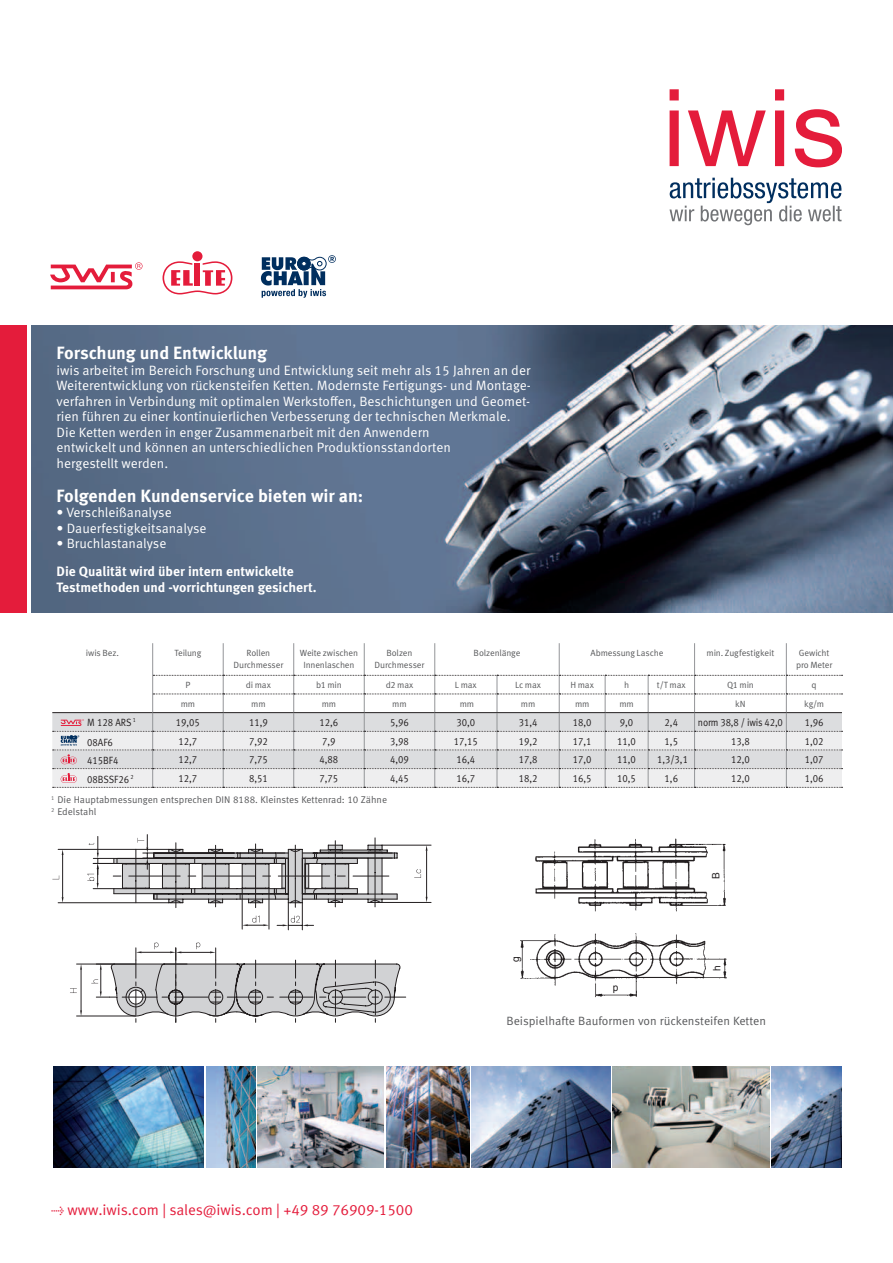
<style>
.page{position:relative;width:893px;height:1263px;background:#fff}
.page>*{position:absolute;margin:0;border:0;box-sizing:border-box;transform-origin:0 0}
.t1{font:700 17.7px "Meta OT";letter-spacing:-.005em;color:#fff}
.t2{font:15px "Meta OT";letter-spacing:-.005em;color:#e41c3b}
.t3{font:13.5px/15.6px "Meta OT";color:#fff}
.t4{font:700 13.5px/16.2px "Meta OT";color:#fff}
.t5{font:12px "Meta OT";color:#57585a}
.t6{font:10.5px "Meta OT";letter-spacing:-.005em;color:#231f20;scale:.9 1}
.t7{font:10.2px "Arial";color:#231f20}
.t8{font:9.75px/11.7px "Meta OT";color:#57585a}
.t9{font:9px/11.7px "Meta OT";letter-spacing:-.02em;color:#57585a;text-align:center}
.s1{font-family:"Gutmann Meta Norm"}
</style>
<div class="page">
<svg style="left:669px;top:178px;width:173px;height:47px"></svg>
<svg style="left:670px;top:89px;width:172px;height:78px"></svg>
<img style="left:31px;top:325px;width:862px;height:287px">
<img style="left:53px;top:1066px;width:151px;height:101px">
<img style="left:206px;top:1066px;width:50px;height:101px">
<img style="left:258px;top:1066px;width:126px;height:101px">
<img style="left:386px;top:1066px;width:84px;height:101px">
<img style="left:472px;top:1066px;width:139px;height:101px">
<img style="left:613px;top:1066px;width:156px;height:101px">
<img style="left:771px;top:1066px;width:71px;height:101px">
<hr style="left:77px;top:1016px;width:59px;height:1px;background:#231f20">
<hr style="left:77px;top:964px;width:59px;height:1px;background:#231f20">
<hr style="left:81px;top:970px;width:1px;height:40px;background:#231f20">
<svg style="left:80px;top:1010px;width:2px;height:6px"></svg>
<svg style="left:80px;top:964px;width:2px;height:6px"></svg>
<hr style="left:58px;top:849px;width:111px;height:1px;background:#231f20">
<hr style="left:58px;top:902px;width:111px;height:1px;background:#231f20">
<hr style="left:62px;top:855px;width:1px;height:42px;background:#231f20">
<hr style="left:382px;top:845px;width:49px;height:1px;background:#231f20">
<hr style="left:382px;top:902px;width:49px;height:1px;background:#231f20">
<hr style="left:426px;top:851px;width:1px;height:46px;background:#231f20">
<svg style="left:70px;top:988px;width:7px;height:5px"></svg>
<svg style="left:414px;top:869px;width:7px;height:9px"></svg>
<svg style="left:87px;top:834px;width:289px;height:70px"></svg>
<svg style="left:91px;top:963px;width:315px;height:59px"></svg>
<svg style="left:111px;top:844px;width:287px;height:174px"></svg>
<svg style="left:113px;top:852px;width:287px;height:166px"></svg>
<hr style="left:152px;top:643px;width:1px;height:32px;background:#939598">
<hr style="left:223px;top:643px;width:1px;height:32px;background:#939598">
<hr style="left:293px;top:643px;width:1px;height:32px;background:#939598">
<hr style="left:364px;top:643px;width:1px;height:32px;background:#939598">
<hr style="left:434px;top:643px;width:1px;height:32px;background:#939598">
<hr style="left:786px;top:643px;width:1px;height:32px;background:#939598">
<hr style="left:559px;top:643px;width:1px;height:32px;background:#939598">
<hr style="left:694px;top:643px;width:1px;height:32px;background:#939598">
<svg style="left:52px;top:675px;width:791px;height:113px"></svg>
<img style="left:520px;top:838px;width:207px;height:160px">
<div style="left:192px;top:251px;width:10px;height:10px;background:#e41c3b;border-radius:50%"></div>
<svg style="left:163px;top:261px;width:69px;height:33px"></svg>
<svg style="left:50px;top:262px;width:93px;height:27px"></svg>
<svg style="left:261px;top:255px;width:75px;height:43px"></svg>
<div style="left:0;top:325px;width:26px;height:287px;background:#e41c3b"></div>
<h1 class="t1" style="left:57px;top:342px;width:212px">Forschung und Entwicklung</h1>
<p class="t3" style="left:57px;top:362px;width:475px">iwis arbeitet im Bereich Forschung und Entwicklung seit mehr als 15 Jahren an der Weiterentwicklung von rückensteifen Ketten. Modernste Fertigungs- und Montage&shy;verfahren in Verbindung mit optimalen Werkstoffen, Beschichtungen und Geomet&shy;rien führen zu einer kontinuierlichen Verbesserung der technischen Merkmale.<br>Die Ketten werden in enger Zusammenarbeit mit den Anwendern<br>entwickelt und können an unterschiedlichen Produktionsstandorten<br>hergestellt werden.</p>
<h1 class="t1" style="left:57px;top:484px;width:308px">Folgenden Kundenservice bieten wir an:</h1>
<p class="t3" style="left:57px;top:505px;width:117px">• Verschleißanalyse</p>
<p class="t3" style="left:57px;top:521px;width:152px">• Dauerfestigkeitsanalyse</p>
<p class="t3" style="left:57px;top:536px;width:111px">• Bruchlastanalyse</p>
<p class="t4" style="left:57px;top:563px;width:262px">Die Qualität wird über intern entwickelte<br>Testmethoden und -vorrichtungen gesichert.</p>
<p class="t9" style="left:86px;top:647px;width:35px">iwis Bez.</p>
<p class="t9" style="left:174px;top:647px;width:28px">Teilung</p>
<p class="t9" style="left:234px;top:647px;width:51px">Rollen<br>Durchmesser</p>
<p class="t9" style="left:300px;top:647px;width:60px">Weite zwischen<br>Innenlaschen</p>
<p class="t9" style="left:375px;top:647px;width:51px">Bolzen<br>Durchmesser</p>
<p class="t9" style="left:474px;top:647px;width:48px">Bolzenlänge</p>
<p class="t9" style="left:590px;top:647px;width:74px">Abmessung Lasche</p>
<p class="t9" style="left:707px;top:647px;width:69px">min. Zugfestigkeit</p>
<p class="t9" style="left:796px;top:647px;width:38px">Gewicht pro Meter</p>
<p class="t9" style="left:185px;top:679px;width:6px">P</p>
<p class="t9" style="left:246px;top:679px;width:27px">di max</p>
<p class="t9" style="left:316px;top:679px;width:27px">b1 min</p>
<p class="t9" style="left:386px;top:679px;width:29px">d2 max</p>
<p class="t9" style="left:455px;top:679px;width:23px">L max</p>
<p class="t9" style="left:515px;top:679px;width:28px">Lc max</p>
<p class="t9" style="left:570px;top:679px;width:25px">H max</p>
<p class="t9" style="left:624px;top:679px;width:7px">h</p>
<p class="t9" style="left:657px;top:679px;width:30px">t/T max</p>
<p class="t9" style="left:727px;top:679px;width:28px">Q1 min</p>
<p class="t9" style="left:812px;top:679px;width:7px">q</p>
<p class="t9" style="left:181px;top:698px;width:16px">mm</p>
<p class="t9" style="left:251px;top:698px;width:16px">mm</p>
<p class="t9" style="left:322px;top:698px;width:16px">mm</p>
<p class="t9" style="left:392px;top:698px;width:16px">mm</p>
<p class="t9" style="left:460px;top:698px;width:16px">mm</p>
<p class="t9" style="left:521px;top:698px;width:16px">mm</p>
<p class="t9" style="left:575px;top:698px;width:16px">mm</p>
<p class="t9" style="left:619px;top:698px;width:16px">mm</p>
<p class="t9" style="left:735px;top:698px;width:12px">kN</p>
<p class="t9" style="left:804px;top:698px;width:22px">kg/m</p>
<p class="t6" style="left:87px;top:716px;width:56px">M 128 ARS <sup>1</sup></p>
<p class="t6" style="left:176px;top:716px;width:28px">19,05</p>
<p class="t6" style="left:249px;top:716px;width:22px">11,9</p>
<p class="t6" style="left:320px;top:716px;width:22px">12,6</p>
<p class="t6" style="left:390px;top:716px;width:22px">5,96</p>
<p class="t6" style="left:456px;top:716px;width:22px">30,0</p>
<p class="t6" style="left:519px;top:716px;width:22px">31,4</p>
<p class="t6" style="left:573px;top:716px;width:22px">18,0</p>
<p class="t6" style="left:620px;top:716px;width:16px">9,0</p>
<p class="t6" style="left:665px;top:716px;width:16px">2,4</p>
<p class="t6" style="left:698px;top:716px;width:96px">norm 38,8 / iwis 42,0</p>
<p class="t6" style="left:805px;top:716px;width:22px">1,96</p>
<p class="t6" style="left:87px;top:736px;width:30px">08AF6</p>
<p class="t6" style="left:179px;top:735px;width:22px">12,7</p>
<p class="t6" style="left:249px;top:735px;width:22px">7,92</p>
<p class="t6" style="left:322px;top:735px;width:16px">7,9</p>
<p class="t6" style="left:390px;top:735px;width:22px">3,98</p>
<p class="t6" style="left:454px;top:735px;width:28px">17,15</p>
<p class="t6" style="left:519px;top:735px;width:22px">19,2</p>
<p class="t6" style="left:573px;top:735px;width:22px">17,1</p>
<p class="t6" style="left:617px;top:735px;width:22px">11,0</p>
<p class="t6" style="left:665px;top:735px;width:16px">1,5</p>
<p class="t6" style="left:731px;top:735px;width:22px">13,8</p>
<p class="t6" style="left:805px;top:735px;width:22px">1,02</p>
<p class="t6" style="left:87px;top:754px;width:36px">415BF4</p>
<p class="t6" style="left:179px;top:753px;width:22px">12,7</p>
<p class="t6" style="left:249px;top:753px;width:22px">7,75</p>
<p class="t6" style="left:320px;top:753px;width:22px">4,88</p>
<p class="t6" style="left:390px;top:753px;width:22px">4,09</p>
<p class="t6" style="left:456px;top:753px;width:22px">16,4</p>
<p class="t6" style="left:519px;top:753px;width:22px">17,8</p>
<p class="t6" style="left:573px;top:753px;width:22px">17,0</p>
<p class="t6" style="left:617px;top:753px;width:22px">11,0</p>
<p class="t6" style="left:657px;top:753px;width:36px">1,3/3,1</p>
<p class="t6" style="left:731px;top:753px;width:22px">12,0</p>
<p class="t6" style="left:805px;top:753px;width:22px">1,07</p>
<p class="t6" style="left:87px;top:773px;width:53px">08BSSF26 <sup>2</sup></p>
<p class="t6" style="left:179px;top:772px;width:22px">12,7</p>
<p class="t6" style="left:249px;top:772px;width:22px">8,51</p>
<p class="t6" style="left:320px;top:772px;width:22px">7,75</p>
<p class="t6" style="left:390px;top:772px;width:22px">4,45</p>
<p class="t6" style="left:456px;top:772px;width:22px">16,7</p>
<p class="t6" style="left:519px;top:772px;width:22px">18,2</p>
<p class="t6" style="left:573px;top:772px;width:22px">16,5</p>
<p class="t6" style="left:617px;top:772px;width:22px">10,5</p>
<p class="t6" style="left:665px;top:772px;width:16px">1,6</p>
<p class="t6" style="left:731px;top:772px;width:22px">12,0</p>
<p class="t6" style="left:805px;top:772px;width:22px">1,06</p>
<p class="t8" style="left:51px;top:794px;width:337px"><sup>1</sup> Die Hauptabmessungen entsprechen DIN 8188. Kleinstes Kettenrad: 10 Zähne<br><sup>2</sup> Edelstahl</p>
<p class="t2" style="left:51px;top:1201px;width:363px"><span class="s1">→</span> www.iwis.com <span class="s1">|</span> sales@iwis.com <span class="s1">|</span> +49 89 76909-1500</p>
<p class="t7" style="left:509px;top:962px;width:7px;rotate:-90deg">g</p>
<p class="t7" style="left:613px;top:980px;width:7px">p</p>
<p class="t7" style="left:709px;top:879px;width:8px;rotate:-90deg">B</p>
<p class="t7" style="left:710px;top:971px;width:7px;rotate:-90deg">h</p>
<p class="t5" style="left:506px;top:1013px;width:261px">Beispielhafte Bauformen von rückensteifen Ketten</p>
</div>
